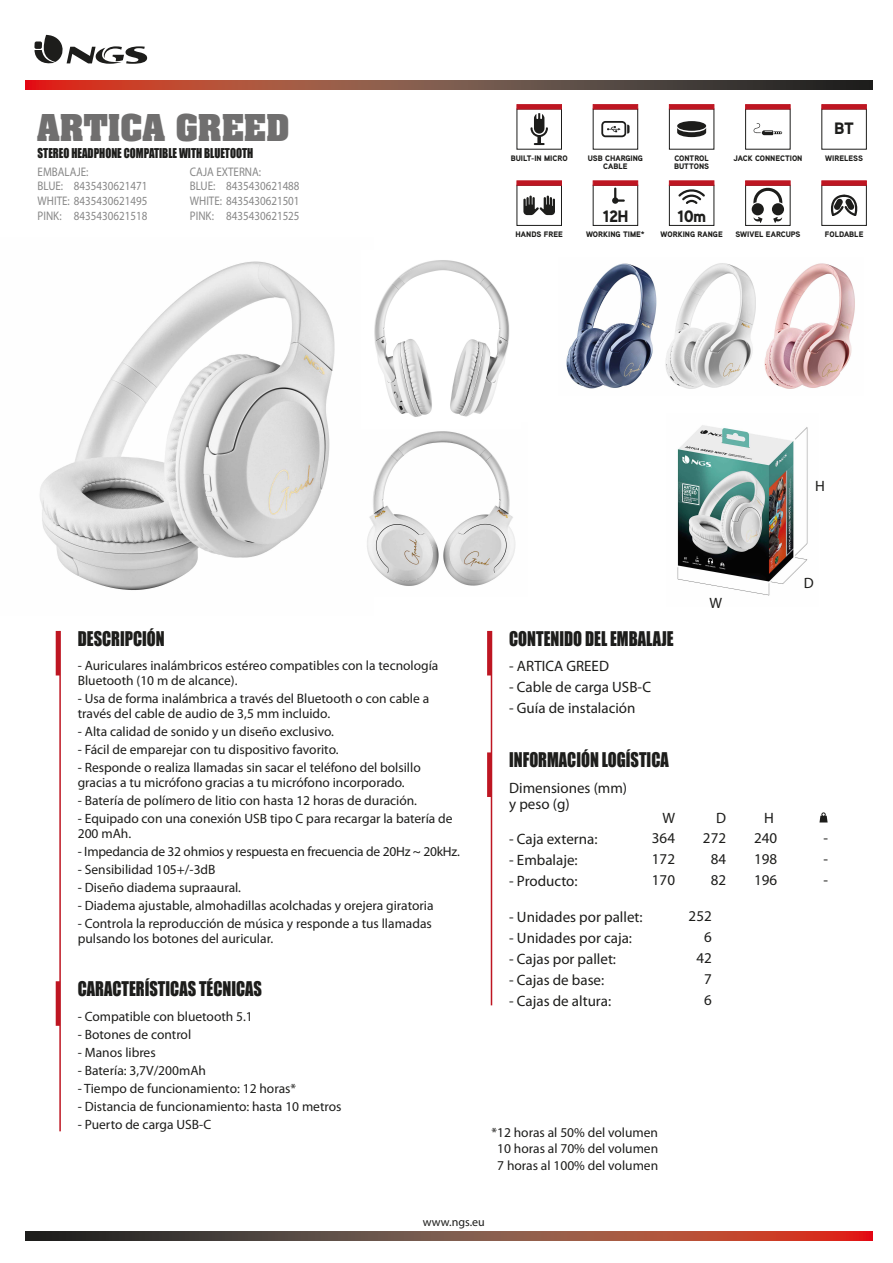
<style>
.page{position:relative;width:893px;height:1263px;background:#fff}
.page>*{position:absolute;margin:0;border:0;box-sizing:border-box;transform-origin:0 0}
.t1{font:700 31.5px "Aachen Std";color:#706f6f}
.t2{font:18.6px "Impact";color:#1d1d1b;scale:.88 1}
.t3{font:900 16.5px "Aaux Pro OT";letter-spacing:-.04em;color:#1d1d1b}
.t4{font:15px/21px "Myriad Pro";color:#1d1d1b;text-align:right}
.t5{font:13.5px/15px "Myriad Pro";color:#1d1d1b}
.t6{font:12.45px/15px "Myriad Pro";color:#878787;scale:.88 1}
.t7{font:12.45px "Impact";color:#1d1d1b;scale:.88 1}
.t8{font:12px "Myriad Pro";color:#1d1d1b}
.t9{font:900 7.95px/7.9px "Aaux Pro OT";color:#1d1d1b;text-align:center}
</style>
<div class="page">
<img style="left:566px;top:263px;width:91px;height:126px">
<img style="left:665px;top:263px;width:91px;height:126px">
<img style="left:764px;top:263px;width:91px;height:126px">
<img style="left:40px;top:261px;width:295px;height:329px">
<img style="left:677px;top:425px;width:131px;height:171px">
<hr style="left:593px;top:105px;width:45px;height:4px;background:#be1622">
<div style="left:593px;top:104px;width:45px;height:5px;border:1px solid #be1622"></div>
<svg style="left:601px;top:121px;width:28px;height:16px"></svg>
<hr style="left:669px;top:105px;width:45px;height:4px;background:#be1622">
<div style="left:669px;top:104px;width:45px;height:5px;border:1px solid #be1622"></div>
<div style="left:677px;top:121px;width:29px;height:10px;background:#1d1d1b;border-radius:50%"></div>
<svg style="left:677px;top:127px;width:29px;height:10px"></svg>
<hr style="left:517px;top:105px;width:44px;height:4px;background:#be1622">
<div style="left:517px;top:104px;width:45px;height:5px;border:1px solid #be1622"></div>
<svg style="left:530px;top:113px;width:18px;height:32px"></svg>
<div style="left:517px;top:185px;width:45px;height:41px;border:1px solid #1d1d1b"></div>
<div style="left:517px;top:181px;width:45px;height:4px;border:1px solid #be1622"></div>
<svg style="left:523px;top:196px;width:32px;height:19px"></svg>
<hr style="left:822px;top:105px;width:44px;height:4px;background:#be1622">
<div style="left:822px;top:104px;width:44px;height:5px;border:1px solid #be1622"></div>
<div style="left:593px;top:185px;width:45px;height:41px;border:1px solid #1d1d1b"></div>
<div style="left:593px;top:181px;width:45px;height:4px;border:1px solid #be1622"></div>
<div style="left:612px;top:197px;width:6px;height:7px;background:#1d1d1b;border-radius:50%"></div>
<svg style="left:614px;top:188px;width:11px;height:14px"></svg>
<div style="left:669px;top:185px;width:45px;height:41px;border:1px solid #1d1d1b"></div>
<div style="left:669px;top:181px;width:45px;height:4px;border:1px solid #be1622"></div>
<svg style="left:678px;top:189px;width:27px;height:15px"></svg>
<hr style="left:746px;top:105px;width:44px;height:4px;background:#be1622">
<div style="left:745px;top:104px;width:45px;height:5px;border:1px solid #be1622"></div>
<svg style="left:753px;top:123px;width:29px;height:12px"></svg>
<img style="left:367px;top:431px;width:149px;height:155px">
<img style="left:374px;top:260px;width:136px;height:157px">
<div style="left:745px;top:185px;width:45px;height:41px;border:1px solid #1d1d1b"></div>
<div style="left:745px;top:181px;width:45px;height:4px;border:1px solid #be1622"></div>
<svg style="left:753px;top:186px;width:30px;height:18px"></svg>
<div style="left:772px;top:203px;width:12px;height:12px;background:#1d1d1b;border-radius:50%"></div>
<div style="left:752px;top:203px;width:12px;height:12px;background:#1d1d1b;border-radius:50%"></div>
<svg style="left:773px;top:217px;width:9px;height:6px"></svg>
<svg style="left:754px;top:217px;width:8px;height:6px"></svg>
<div style="left:822px;top:181px;width:44px;height:4px;border:1px solid #be1622"></div>
<svg style="left:831px;top:195px;width:27px;height:21px"></svg>
<svg style="left:25px;top:80px;width:847px;height:10px;background:#7e4539"></svg>
<svg style="left:35px;top:35px;width:113px;height:29px"></svg>
<svg style="left:25px;top:1231px;width:847px;height:9px;background:#7d4539"></svg>
<hr style="left:59px;top:631px;width:2px;height:500px;background:#be1622">
<hr style="left:56px;top:631px;width:4px;height:44px;background:#be1622">
<svg style="left:487px;top:631px;width:4px;height:44px"></svg>
<svg style="left:487px;top:752px;width:4px;height:45px"></svg>
<svg style="left:819px;top:812px;width:9px;height:10px"></svg>
<hr style="left:56px;top:981px;width:4px;height:45px;background:#be1622">
<hr style="left:491px;top:631px;width:1px;height:374px;background:#be1622">
<h1 class="t1" style="left:37px;top:105px;width:254px">ARTICA GREED</h1>
<p class="t7" style="left:38px;top:144px;width:246px">STEREO HEADPHONE COMPATIBLE WITH BLUETOOTH</p>
<p class="t6" style="left:38px;top:178px;width:126px">BLUE:<br>WHITE: 8435430621495<br>PINK:</p>
<p class="t6" style="left:38px;top:164px;width:59px">EMBALAJE:</p>
<p class="t6" style="left:190px;top:164px;width:83px">CAJA EXTERNA:</p>
<p class="t6" style="left:190px;top:178px;width:31px">BLUE:</p>
<p class="t6" style="left:190px;top:208px;width:29px">PINK:</p>
<p class="t6" style="left:74px;top:178px;width:85px">8435430621471</p>
<p class="t6" style="left:74px;top:208px;width:85px">8435430621518</p>
<p class="t6" style="left:190px;top:178px;width:126px;text-align:right">8435430621488<br>WHITE: 8435430621501<br>8435430621525</p>
<p class="t9" style="left:511px;top:154px;width:58px">BUILT-IN MICRO</p>
<p class="t9" style="left:516px;top:230px;width:49px">HANDS FREE</p>
<p class="t9" style="left:588px;top:154px;width:57px">USB CHARGING<br>CABLE</p>
<p class="t9" style="left:674px;top:154px;width:36px;text-align:left">CONTROL<br>BUTTONS</p>
<p class="t9" style="left:733px;top:154px;width:71px">JACK CONNECTION</p>
<p class="t3" style="left:834px;top:118px;width:21px">BT</p>
<p class="t9" style="left:825px;top:154px;width:39px">WIRELESS</p>
<p class="t3" style="left:603px;top:205px;width:27px">12H</p>
<p class="t9" style="left:586px;top:230px;width:60px">WORKING TIME*</p>
<p class="t3" style="left:678px;top:205px;width:30px">10m</p>
<p class="t9" style="left:661px;top:230px;width:64px">WORKING RANGE</p>
<p class="t9" style="left:735px;top:230px;width:67px">SWIVEL EARCUPS</p>
<p class="t9" style="left:825px;top:230px;width:40px">FOLDABLE</p>
<p class="t4" style="left:815px;top:475px;width:11px">H</p>
<h2 class="t2" style="left:78px;top:624px;width:100px">DESCRIPCIÓN</h2>
<p class="t5" style="left:78px;top:658px;width:362px">- Auriculares inalámbricos estéreo compatibles con la tecnología<br>Bluetooth (10 m de alcance).</p>
<p class="t5" style="left:78px;top:691px;width:353px">- Usa de forma inalámbrica a través del Bluetooth o con cable a través del cable de audio de 3,5 mm incluido.</p>
<p class="t5" style="left:78px;top:724px;width:258px">- Alta calidad de sonido y un diseño exclusivo.</p>
<p class="t5" style="left:78px;top:742px;width:262px">- Fácil de emparejar con tu dispositivo favorito.</p>
<p class="t5" style="left:78px;top:760px;width:344px">- Responde o realiza llamadas sin sacar el teléfono del bolsillo gracias a tu micrófono gracias a tu micrófono incorporado.</p>
<p class="t5" style="left:78px;top:793px;width:341px">- Batería de polímero de litio con hasta 12 horas de duración.</p>
<p class="t5" style="left:78px;top:811px;width:376px">- Equipado con una conexión USB tipo C para recargar la batería de<br>200 mAh.</p>
<p class="t5" style="left:78px;top:844px;width:384px">- Impedancia de 32 ohmios y respuesta en frecuencia de 20Hz ~ 20kHz.</p>
<p class="t5" style="left:78px;top:862px;width:139px">- Sensibilidad 105+/-3dB</p>
<p class="t5" style="left:78px;top:880px;width:165px">- Diseño diadema supraaural.</p>
<p class="t5" style="left:78px;top:898px;width:357px">- Diadema ajustable, almohadillas acolchadas y orejera giratoria</p>
<p class="t5" style="left:78px;top:916px;width:356px">- Controla la reproducción de música y responde a tus llamadas pulsando los botones del auricular.</p>
<h2 class="t2" style="left:78px;top:974px;width:211px">CARACTERÍSTICAS TÉCNICAS</h2>
<p class="t5" style="left:78px;top:1008px;width:177px">- Compatible con bluetooth 5.1</p>
<p class="t5" style="left:78px;top:1026px;width:115px">- Botones de control</p>
<p class="t5" style="left:78px;top:1044px;width:79px">- Manos libres</p>
<p class="t5" style="left:78px;top:1062px;width:130px">- Batería: 3,7V/200mAh</p>
<p class="t5" style="left:78px;top:1080px;width:220px">- Tiempo de funcionamiento: 12 horas*</p>
<p class="t5" style="left:78px;top:1098px;width:265px">- Distancia de funcionamiento: hasta 10 metros</p>
<p class="t5" style="left:78px;top:1116px;width:135px">- Puerto de carga USB-C</p>
<p class="t4" style="left:709px;top:592px;width:14px">W</p>
<h2 class="t2" style="left:509px;top:624px;width:189px">CONTENIDO DEL EMBALAJE</h2>
<p class="t4" style="left:509px;top:655px;width:101px">- ARTICA GREED</p>
<p class="t4" style="left:509px;top:676px;width:143px">- Cable de carga USB-C</p>
<p class="t4" style="left:509px;top:697px;width:128px">- Guía de instalación</p>
<h2 class="t2" style="left:509px;top:745px;width:183px">INFORMACIÓN LOGÍSTICA</h2>
<p class="t4" style="left:509px;top:779px;width:120px;line-height:16.5px;text-align:left">Dimensiones (mm) y peso (g)</p>
<p class="t4" style="left:662px;top:807px;width:14px">W</p>
<p class="t4" style="left:716px;top:807px;width:11px">D</p>
<p class="t4" style="left:764px;top:807px;width:11px">H</p>
<p class="t4" style="left:804px;top:572px;width:11px">D</p>
<p class="t4" style="left:509px;top:828px;width:90px">- Caja externa:</p>
<p class="t4" style="left:509px;top:849px;width:70px">- Embalaje:</p>
<p class="t4" style="left:509px;top:870px;width:70px">- Producto:</p>
<p class="t4" style="left:509px;top:906px;width:135px">- Unidades por pallet:</p>
<p class="t4" style="left:509px;top:927px;width:124px">- Unidades por caja:</p>
<p class="t4" style="left:509px;top:948px;width:108px">- Cajas por pallet:</p>
<p class="t4" style="left:509px;top:969px;width:97px">- Cajas de base:</p>
<p class="t4" style="left:509px;top:990px;width:103px">- Cajas de altura:</p>
<p class="t4" style="left:652px;top:827px;width:25px">364</p>
<p class="t4" style="left:703px;top:827px;width:25px">272</p>
<p class="t4" style="left:754px;top:827px;width:25px">240</p>
<p class="t4" style="left:823px;top:827px;width:6px">-</p>
<p class="t4" style="left:652px;top:848px;width:25px">172</p>
<p class="t4" style="left:711px;top:848px;width:17px">84</p>
<p class="t4" style="left:754px;top:848px;width:25px">198</p>
<p class="t4" style="left:823px;top:848px;width:6px">-</p>
<p class="t4" style="left:652px;top:869px;width:25px">170</p>
<p class="t4" style="left:711px;top:869px;width:17px">82</p>
<p class="t4" style="left:754px;top:869px;width:25px">196</p>
<p class="t4" style="left:823px;top:869px;width:6px">-</p>
<p class="t4" style="left:689px;top:905px;width:25px">252<br>6<br>42<br>7<br>6</p>
<p class="t5" style="left:491px;top:1124px;width:168px;line-height:16.5px;text-align:center">*12 horas al 50% del volumen<br>10 horas al 70% del volumen<br>7 horas al 100% del volumen</p>
<p class="t8" style="left:423px;top:1215px;width:63px">www.ngs.eu</p>
</div>
